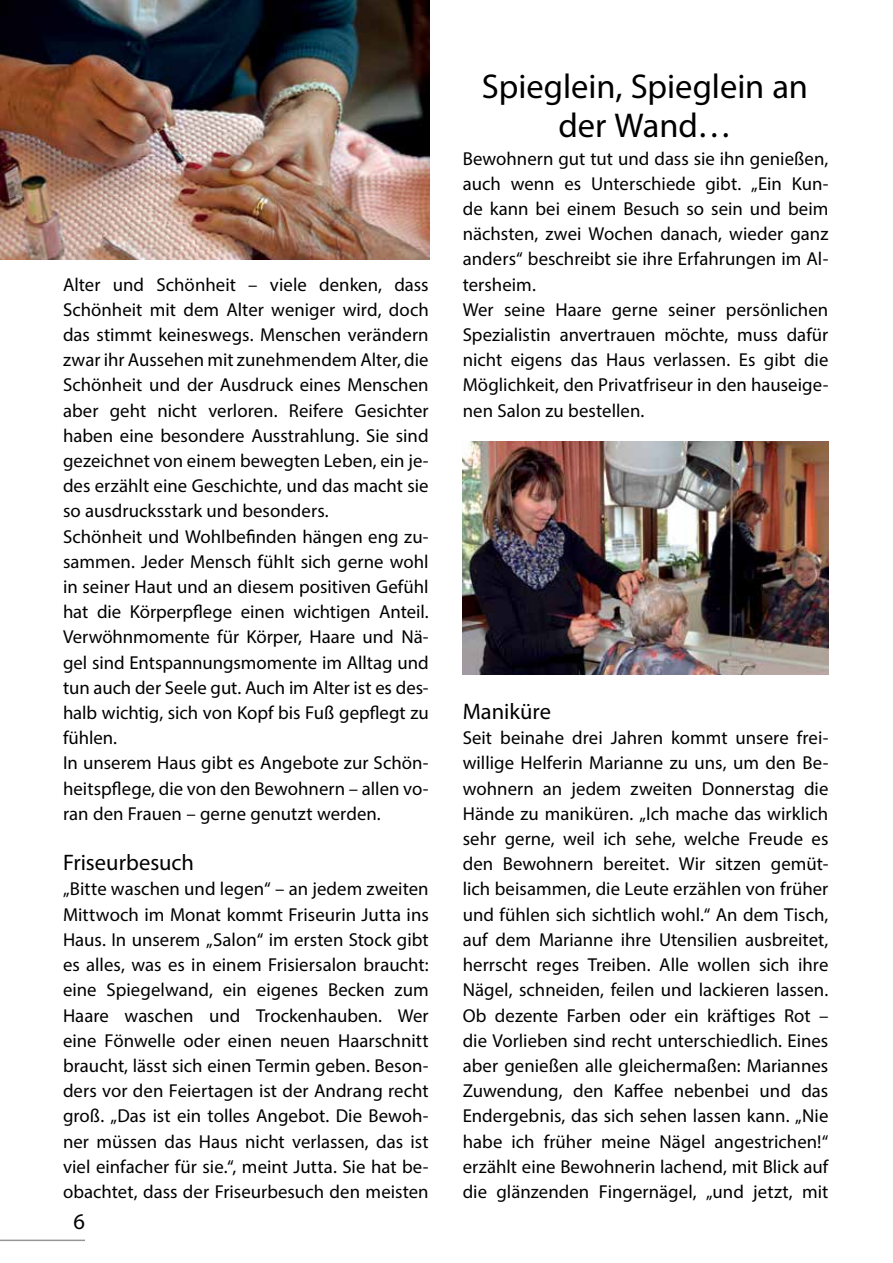
<style>
.page{position:relative;width:893px;height:1263px;background:#fff}
.page>*{position:absolute;margin:0;border:0;box-sizing:border-box;transform-origin:0 0}
.t1{font:34.5px/39px "Myriad Pro";color:#000;text-align:center}
.t2{font:22.5px "Myriad Pro";color:#000}
.t3{font:18.75px/25.2px "Myriad Pro";color:#000}
</style>
<div class="page">
<hr style="left:0;top:1239px;width:85px;height:2px;background:#939598">
<img style="left:0;top:0;width:429px;height:260px">
<img style="left:462px;top:442px;width:366px;height:233px">
<p class="t3" style="left:63px;top:271px;width:367px">Alter und Schönheit – viele denken, dass Schönheit mit dem Alter weniger wird, doch das stimmt keineswegs. Menschen verändern zwar ihr Aussehen mit zunehmendem Alter, die Schönheit und der Ausdruck eines Menschen aber geht nicht verloren. Reifere Gesichter haben eine besondere Ausstrahlung. Sie sind gezeichnet von einem bewegten Leben, ein je&shy;des erzählt eine Geschichte, und das macht sie so ausdrucksstark und besonders.<br>Schönheit und Wohlbefinden hängen eng zu&shy;sammen. Jeder Mensch fühlt sich gerne wohl in seiner Haut und an diesem positiven Gefühl hat die Körperpflege einen wichtigen Anteil.<br>Verwöhnmomente für Körper, Haare und Nä&shy;gel sind Entspannungsmomente im Alltag und tun auch der Seele gut. Auch im Alter ist es des&shy;halb wichtig, sich von Kopf bis Fuß gepflegt zu fühlen.<br>In unserem Haus gibt es Angebote zur Schön&shy;heitspflege, die von den Bewohnern – allen vo&shy;ran den Frauen – gerne genutzt werden.</p>
<p class="t2" style="left:63px;top:849px;width:133px">Friseurbesuch</p>
<p class="t3" style="left:63px;top:876px;width:367px;text-align:justify">„Bitte waschen und legen“ – an jedem zweiten Mittwoch im Monat kommt Friseurin Jutta ins Haus. In unserem „Salon“ im ersten Stock gibt es alles, was es in einem Frisiersalon braucht: eine Spiegelwand, ein eigenes Becken zum Haare waschen und Trockenhauben. Wer eine Fönwelle oder einen neuen Haarschnitt braucht, lässt sich einen Termin geben. Beson&shy;ders vor den Feiertagen ist der Andrang recht groß. „Das ist ein tolles Angebot. Die Bewoh&shy;ner müssen das Haus nicht verlassen, das ist viel einfacher für sie.“, meint Jutta. Sie hat be&shy;obachtet, dass der Friseurbesuch den meisten</p>
<p class="t2" style="left:73px;top:1207px;width:13px">6</p>
<h1 class="t1" style="left:482px;top:66px;width:328px">Spieglein, Spieglein an der Wand…</h1>
<p class="t3" style="left:463px;top:145px;width:367px">Bewohnern gut tut und dass sie ihn genießen, auch wenn es Unterschiede gibt. „Ein Kun&shy;de kann bei einem Besuch so sein und beim nächsten, zwei Wochen danach, wieder ganz anders“ beschreibt sie ihre Erfahrungen im Al&shy;tersheim.<br>Wer seine Haare gerne seiner persönlichen Spezialistin anvertrauen möchte, muss dafür nicht eigens das Haus verlassen. Es gibt die Möglichkeit, den Privatfriseur in den hauseige&shy;nen Salon zu bestellen.</p>
<p class="t2" style="left:463px;top:698px;width:90px">Maniküre</p>
<p class="t3" style="left:463px;top:725px;width:367px;text-align:justify">Seit beinahe drei Jahren kommt unsere frei&shy;willige Helferin Marianne zu uns, um den Be&shy;wohnern an jedem zweiten Donnerstag die Hände zu maniküren. „Ich mache das wirklich sehr gerne, weil ich sehe, welche Freude es den Bewohnern bereitet. Wir sitzen gemüt&shy;lich beisammen, die Leute erzählen von früher und fühlen sich sichtlich wohl.“ An dem Tisch, auf dem Marianne ihre Utensilien ausbreitet, herrscht reges Treiben. Alle wollen sich ihre Nägel, schneiden, feilen und lackieren lassen.<br>Ob dezente Farben oder ein kräftiges Rot – die Vorlieben sind recht unterschiedlich. Eines aber genießen alle gleichermaßen: Mariannes Zuwendung, den Kaffee nebenbei und das Endergebnis, das sich sehen lassen kann. „Nie habe ich früher meine Nägel angestrichen!“ erzählt eine Bewohnerin lachend, mit Blick auf die glänzenden Fingernägel, „und jetzt, mit</p>
</div>
